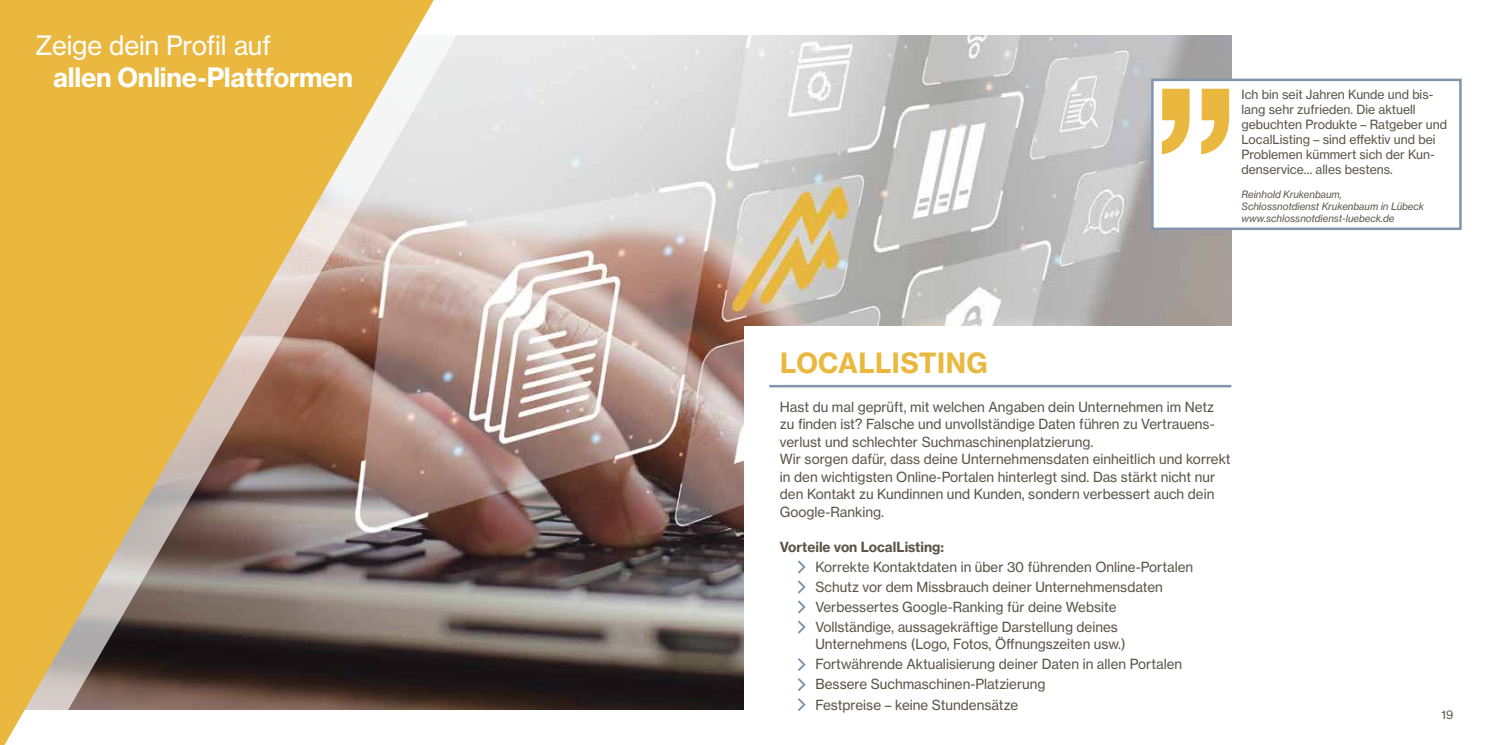
<style>
.page{position:relative;width:1489px;height:745px;background:#fff}
.page>*{position:absolute;margin:0;border:0;box-sizing:border-box;transform-origin:0 0}
.t1{font:27.5px "N Haas Grotesk TX Pro 75 Bd";letter-spacing:.015em;color:#eab83f}
.t2{font:26.25px "N Haas Grotesk TX Pro 75 Bd";letter-spacing:-.01em;color:#fff}
.t3{font:26.25px "N Haas Grotesk TX Pro 55 Rg";letter-spacing:-.01em;color:#fff}
.t4{font:13.75px/17.5px "N Haas Grotesk TX Pro 55 Rg";color:#5b5447}
.t5{font:13.75px "N Haas Grotesk TX Pro 75 Bd";color:#5b5447}
.t6{font:12.5px/15px "N Haas Grotesk TX Pro 55 Rg";color:#5b5447}
.t7{font:11.25px "N Haas Grotesk TX Pro 55 Rg";color:#5b5447}
.t8{font:10px/12px "N Haas Grotesk TX Pro 56 It";color:#5b5447}
</style>
<div class="page">
<img style="left:598px;top:35px;width:633px;height:674px">
<div style="left:1151px;top:79px;width:310px;height:151px;background:#fff;border:2px solid #8196ad"></div>
<div style="left:744px;top:326px;width:562px;height:418px;background:#fff"></div>
<svg style="left:1161px;top:89px;width:67px;height:65px"></svg>
<svg style="left:797px;top:560px;width:8px;height:13px"></svg>
<svg style="left:797px;top:580px;width:8px;height:13px"></svg>
<svg style="left:797px;top:600px;width:8px;height:13px"></svg>
<svg style="left:797px;top:620px;width:8px;height:13px"></svg>
<svg style="left:797px;top:658px;width:8px;height:12px"></svg>
<svg style="left:797px;top:678px;width:8px;height:12px"></svg>
<svg style="left:797px;top:698px;width:8px;height:12px"></svg>
<hr style="left:769px;top:384px;width:462px;height:3px;background:#8196ad">
<img style="left:434px;top:35px;width:164px;height:675px">
<svg style="left:0;top:0;width:434px;height:744px;background:#c4a262"></svg>
<h2 class="t3" style="left:35px;top:29px;width:237px">Zeige dein Profil auf</h2>
<h2 class="t2" style="left:53px;top:60px;width:301px">allen Online-Plattformen</h2>
<p class="t6" style="left:1241px;top:86px;width:207px">Ich bin seit Jahren Kunde und bis&shy;lang sehr zufrieden. Die aktuell gebuchten Produkte – Ratgeber und<br>LocalListing – sind effektiv und bei<br>Problemen kümmert sich der Kun&shy;denservice… alles bestens.</p>
<p class="t8" style="left:1241px;top:188px;width:184px">Reinhold Krukenbaum,<br>Schlossnotdienst Krukenbaum in Lübeck www.schlossnotdienst-luebeck.de</p>
<h1 class="t1" style="left:780px;top:345px;width:209px">LOCALLISTING</h1>
<p class="t4" style="left:780px;top:397px;width:452px">Hast du mal geprüft, mit welchen Angaben dein Unternehmen im Netz zu finden ist? Falsche und unvollständige Daten führen zu Vertrauens&shy;verlust und schlechter Suchmaschinenplatzierung.<br>Wir sorgen dafür, dass deine Unternehmensdaten einheitlich und korrekt in den wichtigsten Online-Portalen hinterlegt sind. Das stärkt nicht nur den Kontakt zu Kundinnen und Kunden, sondern verbessert auch dein Google-Ranking.</p>
<p class="t5" style="left:780px;top:537px;width:165px">Vorteile von LocalListing:</p>
<p class="t4" style="left:815px;top:556px;width:379px;line-height:20px">Korrekte Kontaktdaten in über 30 führenden Online-Portalen Schutz vor dem Missbrauch deiner Unternehmensdaten Verbessertes Google-Ranking für deine Website Vollständige, aussagekräftige Darstellung deines</p>
<p class="t4" style="left:815px;top:634px;width:368px;line-height:20px">Unternehmens (Logo, Fotos, Öffnungszeiten usw.)<br>Fortwährende Aktualisierung deiner Daten in allen Portalen Bessere Suchmaschinen-Platzierung<br>Festpreise – keine Stundensätze</p>
<p class="t7" style="left:1441px;top:707px;width:13px">19</p>
</div>
